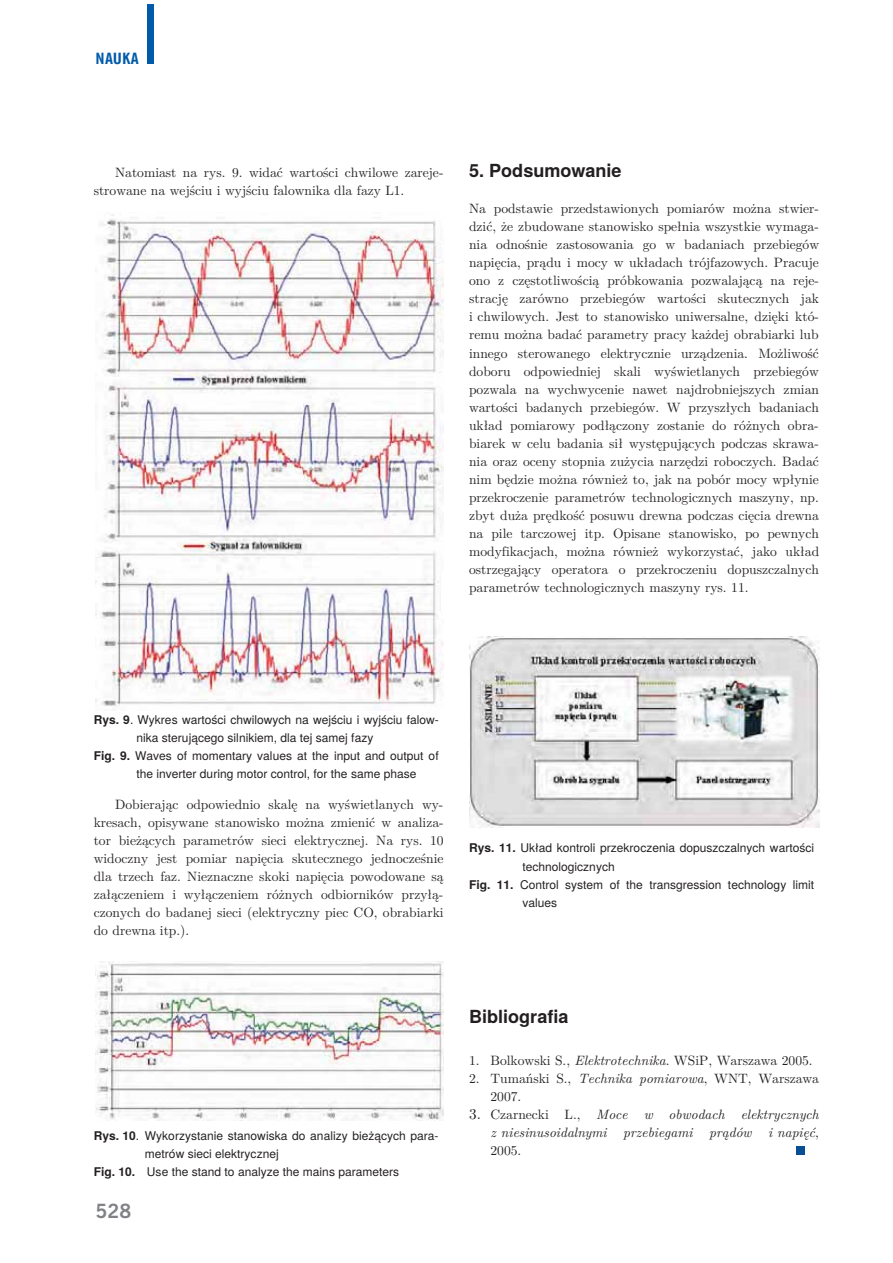
<style>
.page{position:relative;width:893px;height:1263px;background:#fff}
.page>*{position:absolute;margin:0;border:0;box-sizing:border-box;transform-origin:0 0}
.t1{font:700 18px "Te X Gyre Heros";color:#231f20}
.t2{font:700 18px "News Goth PL";color:#808285}
.t3{font:700 14.1px "News Goth Cn PL";letter-spacing:.005em;color:#005aaa;scale:1.18 1}
.t4{font:13.5px/18px "LM Roman 10";color:#231f20}
.t5{font:italic 13.5px/18px "LM Roman 10";color:#231f20;text-align:justify}
.t6{font:12px "Te X Gyre Heros";color:#231f20}
.s1{font-weight:700}
.s2{font-style:italic}
.s3{font-style:normal;font-size:15.15px}
.s4{font-style:normal}
</style>
<div class="page">
<div style="left:147px;top:4px;width:7px;height:60px;background:#005aaa"></div>
<div style="left:796px;top:1146px;width:9px;height:9px;background:#084e94"></div>
<img style="left:469px;top:637px;width:350px;height:190px">
<img style="left:95px;top:962px;width:348px;height:159px">
<img style="left:95px;top:214px;width:348px;height:495px">
<p class="t3" style="left:96px;top:52px;width:38px">NAUKA</p>
<p class="t4" style="left:94px;top:165px;width:351px;text-indent:21px">Natomiast na rys. 9. widać wartości chwilowe zareje&shy;strowane na wejściu i wyjściu falownika dla fazy L1.</p>
<h1 class="t1" style="left:469px;top:163px;width:154px">5. Podsumowanie</h1>
<p class="t4" style="left:469px;top:201px;width:352px;text-align:justify">Na podstawie przedstawionych pomiarów można stwier&shy;dzić, że zbudowane stanowisko spełnia wszystkie wymaga&shy;nia odnośnie zastosowania go w badaniach przebiegów napięcia, prądu i mocy w układach trójfazowych. Pracuje ono z częstotliwością próbkowania pozwalającą na reje&shy;strację zarówno przebiegów wartości skutecznych jak i chwilowych. Jest to stanowisko uniwersalne, dzięki któ&shy;remu można badać parametry pracy każdej obrabiarki lub innego sterowanego elektrycznie urządzenia. Możliwość doboru odpowiedniej skali wyświetlanych przebiegów pozwala na wychwycenie nawet najdrobniejszych zmian wartości badanych przebiegów. W przyszłych badaniach układ pomiarowy podłączony zostanie do różnych obra&shy;biarek w celu badania sił występujących podczas skrawa&shy;nia oraz oceny stopnia zużycia narzędzi roboczych. Badać nim będzie można również to, jak na pobór mocy wpłynie przekroczenie parametrów technologicznych maszyny, np. zbyt duża prędkość posuwu drewna podczas cięcia drewna na pile tarczowej itp. Opisane stanowisko, po pewnych modyfikacjach, można również wykorzystać, jako układ ostrzegający operatora o przekroczeniu dopuszczalnych parametrów technologicznych maszyny rys. 11.</p>
<p class="t6" style="left:94px;top:715px;width:346px"><span class="s1">Rys. 9</span>. Wykres wartości chwilowych na wejściu i wyjściu falow-</p>
<p class="t6" style="left:136px;top:733px;width:239px">nika sterującego silnikiem, dla tej samej fazy</p>
<p class="t6" style="left:94px;top:751px;width:346px"><span class="s1">Fig. 9.</span> Waves of momentary values at the input and output of</p>
<p class="t6" style="left:136px;top:769px;width:282px">the inverter during motor control, for the same phase</p>
<p class="t4" style="left:94px;top:797px;width:351px;text-align:justify;text-indent:21px">Dobierając odpowiednio skalę na wyświetlanych wy&shy;kresach, opisywane stanowisko można zmienić w analiza&shy;tor bieżących parametrów sieci elektrycznej. Na rys. 10 widoczny jest pomiar napięcia skutecznego jednocześnie dla trzech faz. Nieznaczne skoki napięcia powodowane są załączeniem i wyłączeniem różnych odbiorników przyłą&shy;czonych do badanej sieci (elektryczny piec CO, obrabiarki do drewna itp.).</p>
<p class="t6" style="left:469px;top:843px;width:347px"><span class="s1">Rys. 11.</span> Układ kontroli przekroczenia dopuszczalnych wartości</p>
<p class="t6" style="left:522px;top:861px;width:94px">technologicznych</p>
<p class="t6" style="left:469px;top:879px;width:346px"><span class="s1">Fig. 11.</span> Control system of the transgression technology limit</p>
<p class="t6" style="left:522px;top:897px;width:36px">values</p>
<p class="t6" style="left:94px;top:1130px;width:346px"><span class="s1">Rys. 10</span>. Wykorzystanie stanowiska do analizy bieżących para-</p>
<p class="t6" style="left:145px;top:1148px;width:135px">metrów sieci elektrycznej</p>
<p class="t6" style="left:94px;top:1166px;width:307px"><span class="s1">Fig. 10.</span> Use the stand to analyze the mains parameters</p>
<h1 class="t2" style="left:96px;top:1199px;width:37px">528</h1>
<h1 class="t1" style="left:469px;top:1009px;width:101px">Bibliografia</h1>
<p class="t4" style="left:469px;top:1052px;width:345px">1. Bolkowski S., <span class="s2">Elektrotechnika</span>. WSiP, Warszawa 2005.</p>
<p class="t4" style="left:490px;top:1071px;width:330px;text-indent:-21px">2. Tumański S., <span class="s2">Technika pomiarowa</span>, WNT, Warszawa<br>2007.</p>
<p class="t5" style="left:490px;top:1107px;width:330px;text-indent:-21px"><span class="s3">3.</span> <span class="s4">Czarnecki L.,</span> Moce w obwodach elektrycznych z niesinusoidalnymi przebiegami prądów i napięć<span class="s4">, 2005.</span></p>
</div>
